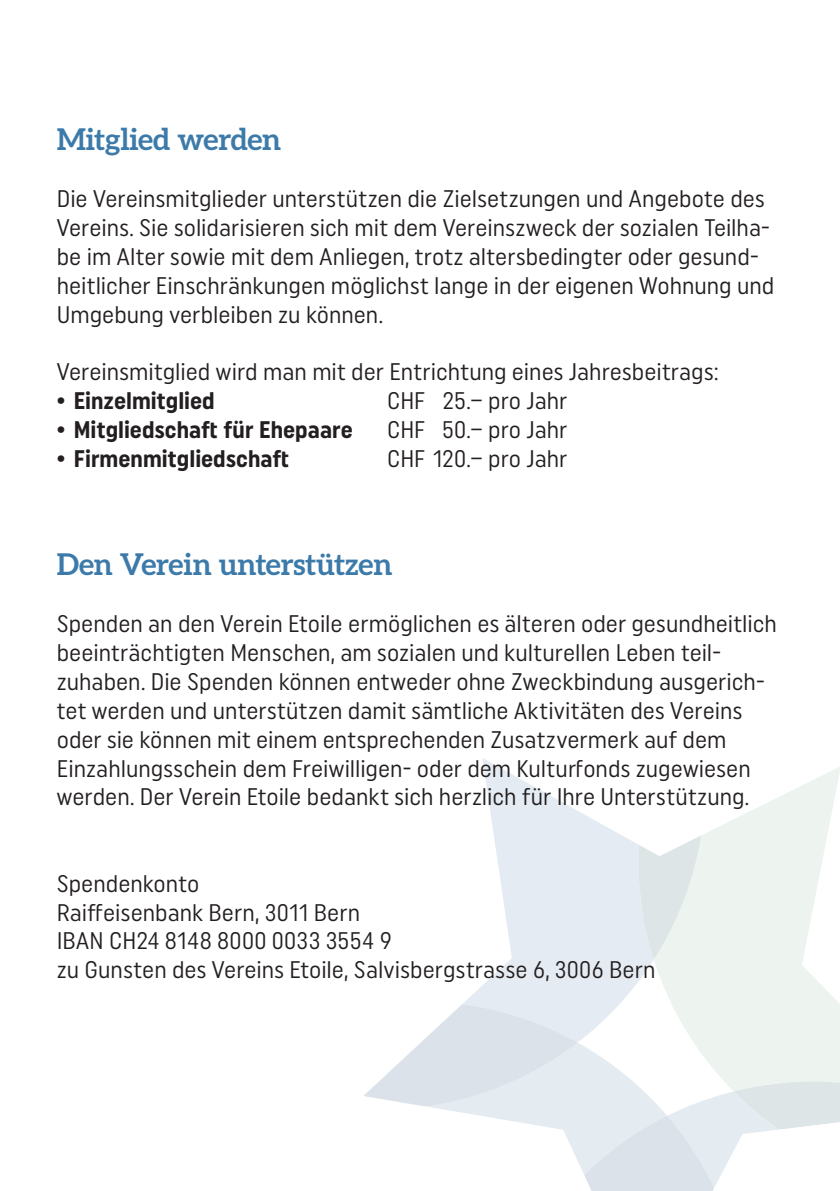
<style>
.page{position:relative;width:840px;height:1191px;background:#fff}
.page>*{position:absolute;margin:0;border:0;box-sizing:border-box;transform-origin:0 0}
.t1{font:700 30px "Aleo";letter-spacing:-.005em;color:#3c7aaa}
.t2{font:24px/28.8px "Uniform Condensed";color:#231f20}
.t3{font:700 24px "Uniform Condensed";color:#231f20}
</style>
<div class="page">
<svg style="left:653px;top:768px;width:186px;height:236px;fill:#edf3ee"></svg>
<svg style="left:463px;top:758px;width:190px;height:246px;fill:#e4ebf2"></svg>
<svg style="left:637px;top:835px;width:63px;height:124px;background:#e6eceb"></svg>
<svg style="left:364px;top:1004px;width:475px;height:187px"></svg>
<p class="t1" style="left:57px;top:122px;width:226px">Mitglied werden</p>
<p class="t2" style="left:57px;top:184px;width:718px">Die Vereinsmitglieder unterstützen die Zielsetzungen und Angebote des Vereins. Sie solidarisieren sich mit dem Vereinszweck der sozialen Teilha&shy;be im Alter sowie mit dem Anliegen, trotz altersbedingter oder gesund&shy;heitlicher Einschränkungen möglichst lange in der eigenen Wohnung und Umgebung verbleiben zu können.</p>
<p class="t2" style="left:57px;top:357px;width:662px">Vereinsmitglied wird man mit der Entrichtung eines Jahresbeitrags:</p>
<p class="t3" style="left:57px;top:386px;width:159px">• Einzelmitglied</p>
<p class="t2" style="left:387px;top:386px;width:182px">CHF 25.– pro Jahr</p>
<p class="t3" style="left:57px;top:415px;width:297px">• Mitgliedschaft für Ehepaare</p>
<p class="t2" style="left:387px;top:415px;width:182px">CHF 50.– pro Jahr</p>
<p class="t3" style="left:57px;top:444px;width:234px">• Firmenmitgliedschaft</p>
<p class="t2" style="left:387px;top:443px;width:182px">CHF 120.– pro Jahr</p>
<p class="t1" style="left:57px;top:546px;width:337px">Den Verein unterstützen</p>
<p class="t2" style="left:57px;top:609px;width:721px">Spenden an den Verein Etoile ermöglichen es älteren oder gesundheitlich beeinträchtigten Menschen, am sozialen und kulturellen Leben teil&shy;zuhaben. Die Spenden können entweder ohne Zweckbindung ausgerich&shy;tet werden und unterstützen damit sämtliche Aktivitäten des Vereins oder sie können mit einem entsprechenden Zusatzvermerk auf dem Einzahlungsschein dem Freiwilligen- oder dem Kulturfonds zugewiesen werden. Der Verein Etoile bedankt sich herzlich für Ihre Unterstützung.</p>
<p class="t2" style="left:57px;top:868px;width:600px">Spendenkonto<br>Raiffeisenbank Bern, 3011 Bern<br>IBAN CH24 8148 8000 0033 3554 9<br>zu Gunsten des Vereins Etoile, Salvisbergstrasse 6, 3006 Bern</p>
</div>
